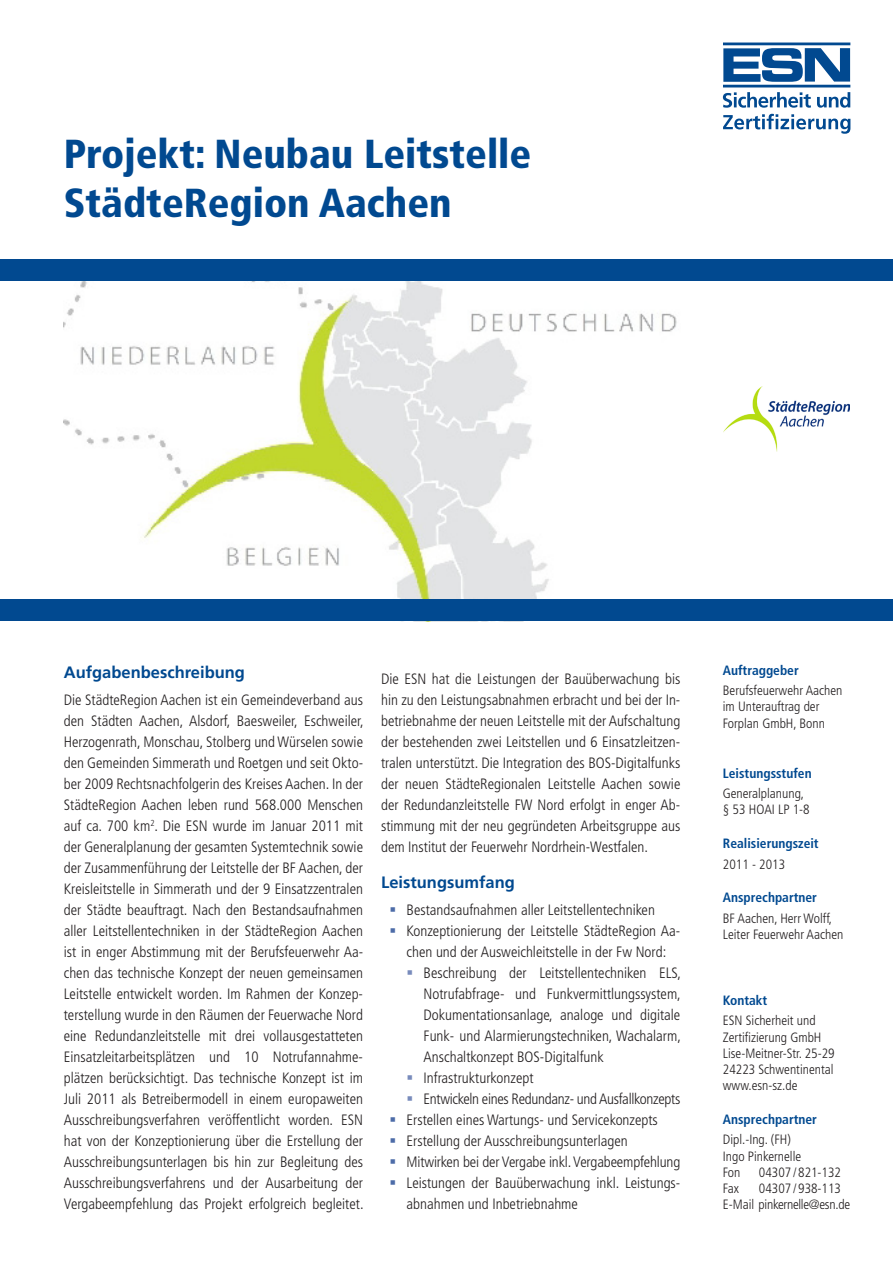
<style>
.page{position:relative;width:893px;height:1263px;background:#fff}
.page>*{position:absolute;margin:0;border:0;box-sizing:border-box;transform-origin:0 0}
.t1{font:900 condensed 40.5px/48.6px "Frutiger";color:#014990}
.t2{font:700 16.5px "Frutiger";color:#014990}
.t3{font:300 condensed 15px/21px "Frutiger";color:#231f20;text-align:justify}
.t4{font:300 condensed 15px "Frutiger";letter-spacing:-.02em;color:#231f20}
.t5{font:300 condensed 13.5px/16.2px "Frutiger";color:#231f20}
.t6{font:700 condensed 13.5px "Frutiger";color:#014990}
.t7{font:300 condensed 13.5px/16.2px "Frutiger";letter-spacing:-.02em;color:#231f20}
</style>
<div class="page">
<svg style="left:723px;top:43px;width:127px;height:65px"></svg>
<svg style="left:723px;top:114px;width:127px;height:20px"></svg>
<img style="left:64px;top:281px;width:617px;height:319px">
<img style="left:724px;top:387px;width:126px;height:64px">
<div style="left:0;top:600px;width:893px;height:21px;background:#014990"></div>
<div style="left:0;top:259px;width:893px;height:22px;background:#014990"></div>
<h1 class="t1" style="left:64px;top:130px;width:469px">Projekt: Neubau Leitstelle<br>StädteRegion Aachen</h1>
<p class="t2" style="left:64px;top:663px;width:183px">Aufgabenbeschreibung</p>
<p class="t3" style="left:64px;top:690px;width:301px">Die StädteRegion Aachen ist ein Gemeindeverband aus den Städten Aachen, Alsdorf, Baesweiler, Eschweiler, Herzogenrath, Monschau, Stolberg und Würselen sowie den Gemeinden Simmerath und Roetgen und seit Okto&shy;ber 2009 Rechtsnachfolgerin des Kreises Aachen. In der StädteRegion Aachen leben rund 568.000 Menschen auf ca. 700 km<sup>2</sup>. Die ESN wurde im Januar 2011 mit der Generalplanung der gesamten Systemtechnik sowie der Zusammenführung der Leitstelle der BF Aachen, der Kreisleitstelle in Simmerath und der 9 Einsatzzentralen der Städte beauftragt. Nach den Bestandsaufnahmen aller Leitstellentechniken in der StädteRegion Aachen ist in enger Abstimmung mit der Berufsfeuerwehr Aa&shy;chen das technische Konzept der neuen gemeinsamen Leitstelle entwickelt worden. Im Rahmen der Konzep&shy;terstellung wurde in den Räumen der Feuerwache Nord eine Redundanzleitstelle mit drei vollausgestatteten Einsatzleitarbeitsplätzen und 10 Notrufannahme&shy;plätzen berücksichtigt. Das technische Konzept ist im Juli 2011 als Betreibermodell in einem europaweiten Ausschreibungsverfahren veröffentlicht worden. ESN hat von der Konzeptionierung über die Erstellung der Ausschreibungsunterlagen bis hin zur Begleitung des Ausschreibungsverfahrens und der Ausarbeitung der Vergabeempfehlung das Projekt erfolgreich begleitet.</p>
<p class="t3" style="left:381px;top:669px;width:301px">Die ESN hat die Leistungen der Bauüberwachung bis hin zu den Leistungsabnahmen erbracht und bei der In&shy;betriebnahme der neuen Leitstelle mit der Aufschaltung der bestehenden zwei Leitstellen und 6 Einsatzleitzen&shy;tralen unterstützt. Die Integration des BOS-Digitalfunks der neuen StädteRegionalen Leitstelle Aachen sowie der Redundanzleitstelle FW Nord erfolgt in enger Ab&shy;stimmung mit der neu gegründeten Arbeitsgruppe aus dem Institut der Feuerwehr Nordrhein-Westfalen.</p>
<p class="t2" style="left:381px;top:873px;width:135px">Leistungsumfang</p>
<p class="t3" style="left:407px;top:900px;width:250px">Bestandsaufnahmen aller Leitstellentechniken</p>
<p class="t3" style="left:407px;top:921px;width:275px">Konzeptionierung der Leitstelle StädteRegion Aa-</p>
<p class="t3" style="left:407px;top:942px;width:261px">chen und der Ausweichleitstelle in der Fw Nord:</p>
<p class="t3" style="left:424px;top:963px;width:259px">Beschreibung der Leitstellentechniken ELS,</p>
<p class="t3" style="left:424px;top:984px;width:259px">Notrufabfrage- und Funkvermittlungssystem,</p>
<p class="t3" style="left:424px;top:1005px;width:258px">Dokumentationsanlage, analoge und digitale</p>
<p class="t3" style="left:424px;top:1026px;width:259px">Funk- und Alarmierungstechniken, Wachalarm,</p>
<p class="t3" style="left:424px;top:1047px;width:182px">Anschaltkonzept BOS-Digitalfunk</p>
<p class="t3" style="left:424px;top:1068px;width:111px">Infrastrukturkonzept</p>
<p class="t4" style="left:424px;top:1090px;width:258px">Entwickeln eines Redundanz- und Ausfallkonzepts</p>
<p class="t3" style="left:407px;top:1110px;width:253px">Erstellen eines Wartungs- und Servicekonzepts</p>
<p class="t3" style="left:407px;top:1131px;width:223px">Erstellung der Ausschreibungsunterlagen</p>
<p class="t3" style="left:407px;top:1152px;width:275px">Mitwirken bei der Vergabe inkl. Vergabeempfehlung</p>
<p class="t3" style="left:407px;top:1173px;width:275px">Leistungen der Bauüberwachung inkl. Leistungs-</p>
<p class="t3" style="left:407px;top:1194px;width:173px">abnahmen und Inbetriebnahme</p>
<p class="t6" style="left:723px;top:662px;width:77px">Auftraggeber</p>
<p class="t5" style="left:723px;top:683px;width:121px">Berufsfeuerwehr Aachen im Unterauftrag der<br>Forplan GmbH, Bonn</p>
<p class="t6" style="left:723px;top:765px;width:90px">Leistungsstufen</p>
<p class="t5" style="left:723px;top:785px;width:88px">Generalplanung, § 53 HOAI LP 1-8</p>
<p class="t6" style="left:723px;top:835px;width:97px">Realisierungszeit</p>
<p class="t5" style="left:723px;top:856px;width:64px">2011 - 2013</p>
<p class="t6" style="left:723px;top:889px;width:96px">Ansprechpartner</p>
<p class="t5" style="left:723px;top:910px;width:122px">BF Aachen, Herr Wolff,<br>Leiter Feuerwehr Aachen</p>
<p class="t6" style="left:723px;top:992px;width:46px">Kontakt</p>
<p class="t5" style="left:723px;top:1013px;width:113px">ESN Sicherheit und<br>Zertifizierung GmbH<br>Lise-Meitner-Str. 25-29<br>24223 Schwentinental www.esn-sz.de</p>
<p class="t6" style="left:723px;top:1111px;width:96px">Ansprechpartner</p>
<p class="t5" style="left:723px;top:1132px;width:80px">Dipl.-Ing. (FH)<br>Ingo Pinkernelle<br>Fon</p>
<p class="t5" style="left:759px;top:1164px;width:84px">04307 / 821-132</p>
<p class="t7" style="left:723px;top:1180px;width:129px;text-indent:36px">04307 / 938-113<br>E-Mail pinkernelle@esn.de</p>
<p class="t5" style="left:723px;top:1180px;width:18px">Fax</p>
</div>
